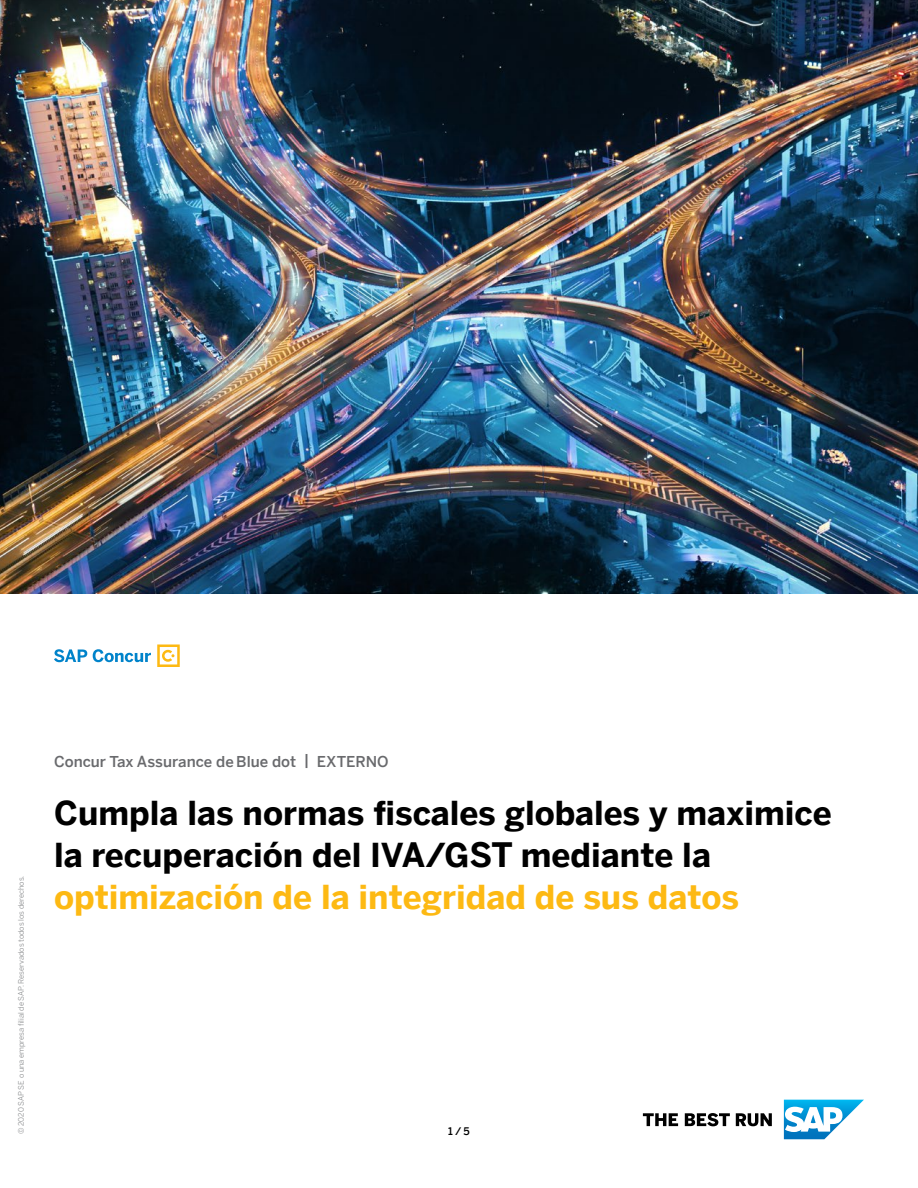
<style>
.page{position:relative;width:918px;height:1188px;background:#fff}
.page>*{position:absolute;margin:0;border:0;box-sizing:border-box;transform-origin:0 0}
.t1{font:700 33px/42px "Benton Sans";color:#000}
.t2{font:700 33px "Benton Sans";color:#fdb913}
.t3{font:500 15px "Benton Sans";color:#696a6d}
.t4{font:500 10.5px "Benton Sans";color:#000}
.t5{font:7.5px "Benton Sans";color:#8a8c8e}
</style>
<div class="page">
<img style="left:0;top:0;width:918px;height:594px">
<svg style="left:643px;top:1113px;width:129px;height:13px"></svg>
<svg style="left:784px;top:1100px;width:80px;height:39px"></svg>
<svg style="left:54px;top:649px;width:97px;height:13px"></svg>
<svg style="left:157px;top:645px;width:23px;height:22px"></svg>
<p class="t5" style="left:16px;top:1134px;width:260px;rotate:-90deg">© 2020 SAP SE o una empresa filial de SAP. Reservados todos los derechos.</p>
<p class="t3" style="left:54px;top:750px;width:336px">Concur Tax Assurance de Blue dot | EXTERNO</p>
<p class="t1" style="left:54px;top:791px;width:779px">Cumpla las normas fiscales globales y maximice la recuperación del IVA/GST mediante la</p>
<p class="t2" style="left:54px;top:873px;width:686px">optimización de la integridad de sus datos</p>
<p class="t4" style="left:448px;top:1124px;width:23px">1 / 5</p>
</div>
